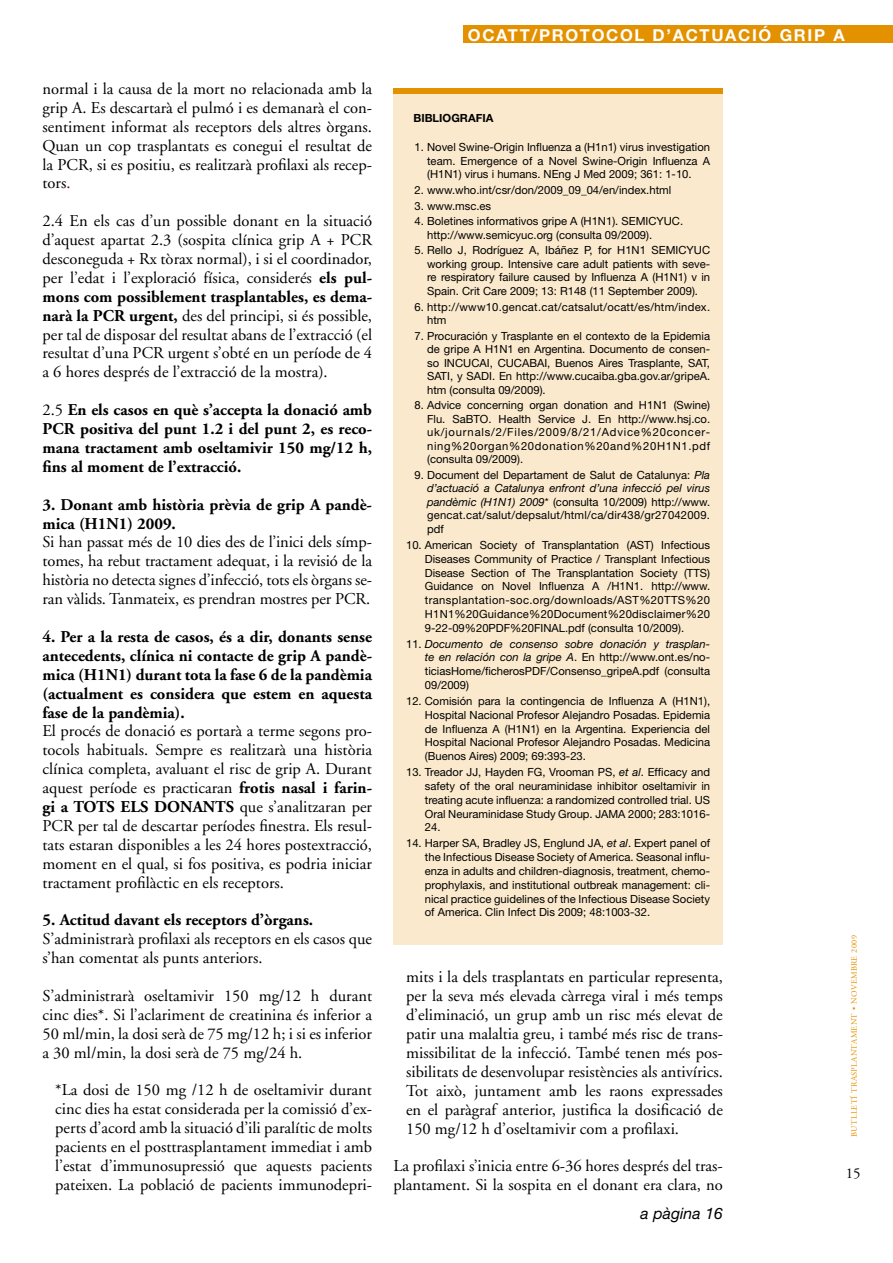
<style>
.page{position:relative;width:893px;height:1263px;background:#fff}
.page>*{position:absolute;margin:0;border:0;box-sizing:border-box;transform-origin:0 0}
.t1{font:16.5px/18.9px "Adobe Garamond";color:#000;text-align:justify}
.t2{font:700 16.5px/18.9px "Adobe Garamond";color:#000;text-align:justify}
.t3{font:700 16.5px "Helvetica Neue";letter-spacing:.1em;color:#fff}
.t4{font:italic 15.75px "Helvetica Neue";color:#000}
.t5{font:15px "Adobe Garamond";color:#000}
.t6{font:11.25px/13.8px "Helvetica Neue";color:#000;text-align:justify}
.t7{font:11.25px/13.5px "Helvetica Neue";letter-spacing:.02em;color:#000}
.t8{font:700 11.25px "Helvetica Neue";color:#000}
.t9{font:8.25px "Adobe Garamond";letter-spacing:.04em;color:#e49100}
.s1{color:#800000}
.s2{font-weight:700}
.s3{font-weight:400}
.s4{font-style:italic}
</style>
<div class="page">
<div style="left:393px;top:94px;width:330px;height:850px;background:#fae9cc"></div>
<div style="left:393px;top:89px;width:330px;height:5px;background:#e49100"></div>
<div style="left:464px;top:26px;width:429px;height:17px;background:#e49100"></div>
<p class="t1" style="left:43px;top:80px;width:331px">normal i la causa de la mort no relacionada amb la grip A. Es descartarà el pulmó i es demanarà el con&shy;sentiment informat als receptors dels altres òrgans.<br>Quan un cop trasplantats es conegui el resultat de la PCR, si es positiu, es realitzarà profilaxi als recep&shy;tors<span class="s1">.</span></p>
<p class="t1" style="left:43px;top:212px;width:331px">2.4 En els cas d’un possible donant en la situació d’aquest apartat 2.3 (sospita clínica grip A + PCR desconeguda + Rx tòrax normal), i si el coordinador, per l’edat i l’exploració física, considerés <span class="s2">els pul&shy;mons com possiblement trasplantables, es dema&shy;narà la PCR urgent,</span> des del principi, si és possible, per tal de disposar del resultat abans de l’extracció (el resultat d’una PCR urgent s’obté en un període de 4 a 6 hores després de l’extracció de la mostra).</p>
<h1 class="t2" style="left:43px;top:401px;width:331px"><span class="s3">2.5</span> En els casos en què s’accepta la donació amb PCR positiva del punt 1.2 i del punt 2, es reco&shy;mana tractament amb oseltamivir 150 mg/12 h, fins al moment de l’extracció.</h1>
<h1 class="t2" style="left:43px;top:495px;width:331px">3. Donant amb història prèvia de grip A pandè&shy;mica (H1N1) 2009.</h1>
<h1 class="t1" style="left:43px;top:533px;width:331px">Si han passat més de 10 dies des de l’inici dels símp&shy;tomes, ha rebut tractament adequat, i la revisió de la història no detecta signes d’infecció, tots els òrgans se&shy;ran vàlids. Tanmateix, es prendran mostres per PCR.</h1>
<h1 class="t2" style="left:43px;top:628px;width:331px">4. Per a la resta de casos, és a dir, donants sense antecedents, clínica ni contacte de grip A pandè&shy;mica (H1N1) durant tota la fase 6 de la pandèmia (actualment es considera que estem en aquesta fase de la pandèmia).</h1>
<p class="t1" style="left:43px;top:722px;width:331px">El procés de donació es portarà a terme segons pro&shy;tocols habituals. Sempre es realitzarà una història clínica completa, avaluant el risc de grip A. Durant aquest període es practicaran <span class="s2">frotis nasal i farin&shy;gi a TOTS ELS DONANTS</span> que s’analitzaran per PCR per tal de descartar períodes finestra. Els resul&shy;tats estaran disponibles a les 24 hores postextracció, moment en el qual, si fos positiva, es podria iniciar tractament profilàctic en els receptors.</p>
<h1 class="t2" style="left:43px;top:911px;width:272px">5. Actitud davant els receptors d’òrgans.</h1>
<h1 class="t1" style="left:43px;top:930px;width:331px">S’administrarà profilaxi als receptors en els casos que s’han comentat als punts anteriors.</h1>
<h1 class="t1" style="left:43px;top:987px;width:331px">S’administrarà oseltamivir 150 mg/12 h durant cinc dies*. Si l’aclariment de creatinina és inferior a 50 ml/min, la dosi serà de 75 mg/12 h; i si es inferior a 30 ml/min, la dosi serà de 75 mg/24 h.</h1>
<p class="t1" style="left:55px;top:1081px;width:318px">*La dosi de 150 mg /12 h de oseltamivir durant cinc dies ha estat considerada per la comissió d’ex&shy;perts d’acord amb la situació d’ili paralític de molts pacients en el posttrasplantament immediat i amb l’estat d’immunosupressió que aquests pacients pateixen. La població de pacients immunodepri-</p>
<h1 class="t3" style="left:468px;top:25px;width:98px">OCATT/PROTOCOL</h1>
<h1 class="t3" style="left:653px;top:25px;width:33px">D’ACTUACI</h1>
<h1 class="t3" style="left:758px;top:25px;width:86px">Ó GRIP A</h1>
<p class="t8" style="left:413px;top:111px;width:16px">BIBLIOGRAFIA</p>
<p class="t6" style="left:427px;top:140px;width:284px;text-indent:-13px">1. Novel Swine-Origin Influenza a (H1n1) virus investigation team. Emergence of a Novel Swine-Origin Influenza A (H1N1) virus i humans. NEng J Med 2009; 361: 1-10.</p>
<p class="t6" style="left:415px;top:183px;width:258px">2. www.who.int/csr/don/2009_09_04/en/index.html</p>
<p class="t6" style="left:415px;top:199px;width:78px">3. www.msc.es</p>
<p class="t6" style="left:427px;top:214px;width:258px;text-indent:-13px">4. Boletines informativos gripe A (H1N1). SEMICYUC. http://www.semicyuc.org (consulta 09/2009).</p>
<p class="t6" style="left:427px;top:243px;width:285px;text-indent:-13px">5. Rello J, Rodríguez A, Ibáñez P, for H1N1 SEMICYUC working group. Intensive care adult patients with seve&shy;re respiratory failure caused by Influenza A (H1N1) v in Spain. Crit Care 2009; 13: R148 (11 September 2009).</p>
<p class="t7" style="left:427px;top:300px;width:285px;text-indent:-13px">6. http://www10.gencat.cat/catsalut/ocatt/es/htm/index. htm</p>
<p class="t6" style="left:427px;top:329px;width:285px;text-indent:-13px">7. Procuración y Trasplante en el contexto de la Epidemia de gripe A H1N1 en Argentina. Documento de consen&shy;so INCUCAI, CUCABAI, Buenos Aires Trasplante, SAT, SATI, y SADI. En http://www.cucaiba.gba.gov.ar/gripeA. htm (consulta 09/2009).</p>
<p class="t6" style="left:427px;top:398px;width:285px;text-indent:-13px">8. Advice concerning organ donation and H1N1 (Swine)<br>Flu. SaBTO. Health Service J. En http://www.hsj.co. uk/journals/2/Files/2009/8/21/Advice%20concer&shy;ning%20organ%20donation%20and%20H1N1.pdf (consulta 09/2009).</p>
<p class="t6" style="left:427px;top:468px;width:285px;text-indent:-13px">9. Document del Departament de Salut de Catalunya: <span class="s4">Pla d’actuació a Catalunya enfront d’una infecció pel virus pandèmic (H1N1) 2009</span>* (consulta 10/2009) http://www. gencat.cat/salut/depsalut/html/ca/dir438/gr27042009. pdf</p>
<p class="t6" style="left:425px;top:538px;width:287px;text-indent:-19px">10. American Society of Transplantation (AST) Infectious Diseases Community of Practice / Transplant Infectious Disease Section of The Transplantation Society (TTS)<br>Guidance on Novel Influenza A /H1N1. http://www. transplantation-soc.org/downloads/AST%20TTS%20<br>H1N1%20Guidance%20Document%20disclaimer%20<br>9-22-09%20PDF%20FINAL.pdf (consulta 10/2009).</p>
<p class="t6" style="left:425px;top:637px;width:287px;text-indent:-19px">11. <span class="s4">Documento de consenso sobre donación y trasplan&shy;te en relación con la gripe A</span>. En http://www.ont.es/no&shy;ticiasHome/ficherosPDF/Consenso_gripeA.pdf (consulta 09/2009)</p>
<p class="t6" style="left:425px;top:694px;width:287px;text-indent:-19px">12. Comisión para la contingencia de Influenza A (H1N1), Hospital Nacional Profesor Alejandro Posadas. Epidemia de Influenza A (H1N1) en la Argentina. Experiencia del Hospital Nacional Profesor Alejandro Posadas. Medicina (Buenos Aires) 2009; 69:393-23.</p>
<p class="t6" style="left:425px;top:765px;width:287px;text-indent:-19px">13. Treador JJ, Hayden FG, Vrooman PS, <span class="s4">et al</span>. Efficacy and safety of the oral neuraminidase inhibitor oseltamivir in treating acute influenza: a randomized controlled trial. US Oral Neuraminidase Study Group. JAMA 2000; 283:1016- 24.</p>
<p class="t6" style="left:425px;top:836px;width:287px;text-indent:-19px">14. Harper SA, Bradley JS, Englund JA, <span class="s4">et al</span>. Expert panel of the Infectious Disease Society of America. Seasonal influ&shy;enza in adults and children-diagnosis, treatment, chemo&shy;prophylaxis, and institutional outbreak management: cli&shy;nical practice guidelines of the Infectious Disease Society of America. Clin Infect Dis 2009; 48:1003-32.</p>
<p class="t1" style="left:406px;top:968px;width:318px">mits i la dels trasplantats en particular representa, per la seva més elevada càrrega viral i més temps d’eliminació, un grup amb un risc més elevat de patir una malaltia greu, i també més risc de trans&shy;missibilitat de la infecció. També tenen més pos&shy;sibilitats de desenvolupar resistències als antivírics.<br>Tot això, juntament amb les raons expressades en el paràgraf anterior, justifica la dosificació de 150 mg/12 h d’oseltamivir com a profilaxi.</p>
<h1 class="t1" style="left:393px;top:1157px;width:331px">La profilaxi s’inicia entre 6-36 hores després del tras&shy;plantament. Si la sospita en el donant era clara, no</h1>
<h2 class="t4" style="left:640px;top:1204px;width:84px">a pàgina 16</h2>
<p class="t9" style="left:850px;top:1137px;width:203px;rotate:-90deg">BUTLLETÍ TRASPLANTAMENT • NOVEMBRE 2009</p>
<h3 class="t5" style="left:846px;top:1165px;width:16px">15</h3>
</div>
